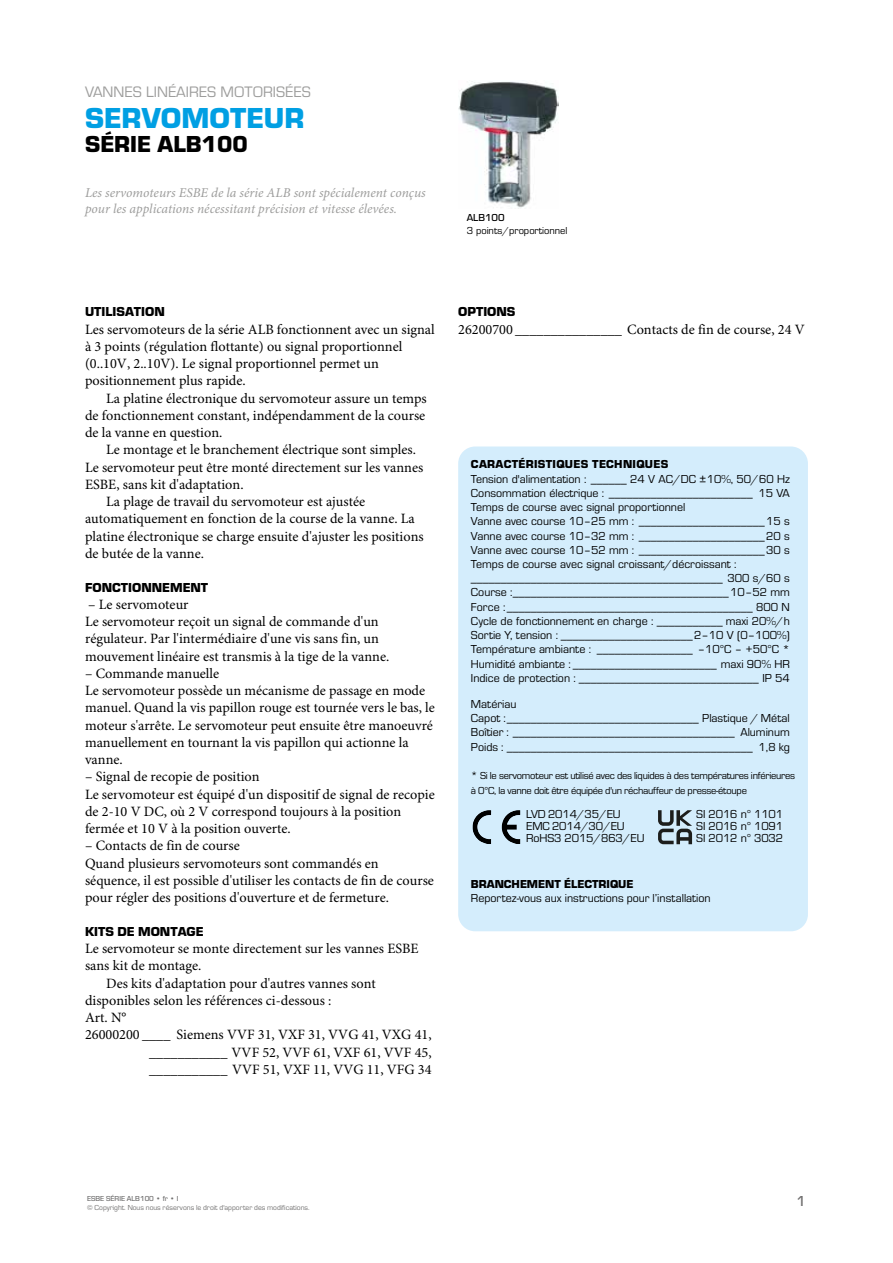
<style>
.page{position:relative;width:893px;height:1263px;background:#fff}
.page>*{position:absolute;margin:0;border:0;box-sizing:border-box;transform-origin:0 0}
.t1{font:700 30px "ESBE Eurostile";color:#009fe3}
.t2{font:700 24px "ESBE Eurostile";color:#000}
.t3{font:15.75px "ESBE Eurostile";color:#9d9d9c}
.t4{font:500 15px "ESBE Eurostile";color:#706f6f}
.t5{font:14.25px/17.2px "Minion Pro";color:#000}
.t6{font:italic 13.5px/16.5px "Minion Pro";color:#9d9d9c}
.t7{font:700 13.5px "ESBE Eurostile";color:#000}
.t8{font:12px/14.2px "ESBE Eurostile";color:#000}
.t9{font:700 12px "ESBE Eurostile";letter-spacing:.02em;color:#000}
.t10{font:700 12px "ESBE Eurostile";color:#000}
.t11{font:10.5px/14.2px "ESBE Eurostile";letter-spacing:-.025em;color:#000}
.t12{font:10.5px "ESBE Eurostile";color:#000}
.t13{font:500 10.5px "ESBE Eurostile";color:#000}
.t14{font:7.5px "ESBE Eurostile";color:#706f6f}
.t15{font:500 7.5px "ESBE Eurostile";color:#706f6f}
.s1{font-size:11.25px}
</style>
<div class="page">
<img style="left:458px;top:81px;width:100px;height:127px">
<div style="left:458px;top:446px;width:350px;height:485px;background:#d4edfc;border-radius:17px"></div>
<svg style="left:472px;top:810px;width:19px;height:34px"></svg>
<svg style="left:502px;top:810px;width:18px;height:34px"></svg>
<svg style="left:658px;top:810px;width:34px;height:34px"></svg>
<p class="t3" style="left:85px;top:83px;width:227px">VANNES LINÉAIRES MOTORISÉES</p>
<h1 class="t1" style="left:85px;top:102px;width:221px">SERVOMOTEUR</h1>
<h2 class="t2" style="left:85px;top:131px;width:164px">SÉRIE ALB100</h2>
<p class="t6" style="left:85px;top:185px;width:342px">Les servomoteurs ESBE de la série ALB sont spécialement conçus pour les applications nécessitant précision et vitesse élevées.</p>
<p class="t13" style="left:467px;top:211px;width:39px">ALB100</p>
<p class="t12" style="left:467px;top:225px;width:102px">3 points/proportionnel</p>
<p class="t7" style="left:85px;top:304px;width:81px">UTILISATION</p>
<p class="t5" style="left:85px;top:321px;width:351px">Les servomoteurs de la série ALB fonctionnent avec un signal à 3 points (régulation flottante) ou signal proportionnel (0..10V, 2..10V). Le signal proportionnel permet un positionnement plus rapide.</p>
<p class="t5" style="left:85px;top:390px;width:343px;text-align:justify;text-indent:21px">La platine électronique du servomoteur assure un temps de fonctionnement constant, indépendamment de la course de la vanne en question.</p>
<p class="t5" style="left:106px;top:442px;width:311px">Le montage et le branchement électrique sont simples.</p>
<p class="t5" style="left:85px;top:459px;width:340px">Le servomoteur peut être monté directement sur les vannes</p>
<p class="t5" style="left:85px;top:476px;width:160px">ESBE, sans kit d'adaptation.</p>
<p class="t5" style="left:106px;top:493px;width:260px">La plage de travail du servomoteur est ajustée</p>
<p class="t5" style="left:85px;top:511px;width:331px">automatiquement en fonction de la course de la vanne. La</p>
<p class="t5" style="left:85px;top:528px;width:340px">platine électronique se charge ensuite d'ajuster les positions</p>
<p class="t5" style="left:85px;top:545px;width:120px">de butée de la vanne.</p>
<p class="t7" style="left:85px;top:580px;width:125px">FONCTIONNEMENT</p>
<p class="t5" style="left:85px;top:596px;width:306px">– Le servomoteur<br>Le servomoteur reçoit un signal de commande d'un régulateur. Par l'intermédiaire d'une vis sans fin, un mouvement linéaire est transmis à la tige de la vanne.</p>
<p class="t5" style="left:85px;top:665px;width:351px">– Commande manuelle<br>Le servomoteur possède un mécanisme de passage en mode manuel. Quand la vis papillon rouge est tournée vers le bas, le moteur s'arrête. Le servomoteur peut ensuite être manoeuvré manuellement en tournant la vis papillon qui actionne la vanne.</p>
<p class="t5" style="left:85px;top:769px;width:351px">– Signal de recopie de position<br>Le servomoteur est équipé d'un dispositif de signal de recopie de 2-10 V DC, où 2 V correspond toujours à la position fermée et 10 V à la position ouverte.</p>
<p class="t5" style="left:85px;top:838px;width:350px">– Contacts de fin de course<br>Quand plusieurs servomoteurs sont commandés en séquence, il est possible d'utiliser les contacts de fin de course pour régler des positions d'ouverture et de fermeture.</p>
<p class="t7" style="left:85px;top:924px;width:120px">KITS DE MONTAGE</p>
<p class="t5" style="left:85px;top:940px;width:335px">Le servomoteur se monte directement sur les vannes ESBE</p>
<p class="t5" style="left:85px;top:958px;width:118px">sans kit de montage.</p>
<p class="t5" style="left:106px;top:975px;width:271px">Des kits d'adaptation pour d'autres vannes sont</p>
<p class="t5" style="left:85px;top:992px;width:248px">disponibles selon les références ci-dessous :</p>
<p class="t5" style="left:85px;top:1009px;width:43px">Art. N°</p>
<p class="t5" style="left:85px;top:1027px;width:348px">26000200 ____ Siemens VVF 31, VXF 31, VVG 41, VXG 41,</p>
<p class="t5" style="left:149px;top:1044px;width:284px">___________ VVF 52, VVF 61, VXF 61, VVF 45,</p>
<p class="t5" style="left:149px;top:1061px;width:284px">___________ VVF 51, VXF 11, VVG 11, VFG 34</p>
<p class="t7" style="left:458px;top:304px;width:59px">OPTIONS</p>
<p class="t5" style="left:458px;top:321px;width:348px">26200700 _______________ Contacts de fin de course, 24 V</p>
<p class="t9" style="left:471px;top:458px;width:199px">CARACTÉRISTIQUES TECHNIQUES</p>
<p class="t8" style="left:471px;top:472px;width:320px">Tension d'alimentation : ______ 24 V AC/DC ±10%, 50/60 Hz Consommation électrique : ________________________ 15 VA Temps de course avec signal proportionnel<br>Vanne avec course 10–25 mm : _____________________15 s Vanne avec course 10–32 mm : _____________________20 s Vanne avec course 10–52 mm : _____________________30 s Temps de course avec signal croissant/décroissant : __________________________________________ 300 s/60 s Course :____________________________________10–52 mm Force : _________________________________________ 800 N Cycle de fonctionnement en charge : ___________ maxi 20%/h Sortie Y, tension : ______________________2–10 V (0–100%)<br>Température ambiante : ________________ –10°C – +50°C * Humidité ambiante : ________________________ maxi 90% HR Indice de protection : ______________________________ IP 54</p>
<p class="t8" style="left:471px;top:697px;width:320px">Matériau<br>Capot :________________________________ Plastique / Métal Boîtier : _____________________________________ Aluminum Poids : _________________________________________ 1,8 kg</p>
<p class="t11" style="left:471px;top:769px;width:326px"><span class="s1">*</span> Si le servomoteur est utilisé avec des liquides à des températures inférieures à 0°C, la vanne doit être équipée d'un réchauffeur de presse-étoupe</p>
<p class="t8" style="left:526px;top:807px;width:96px">LVD 2014/35/EU</p>
<p class="t8" style="left:696px;top:807px;width:88px">SI 2016 n° 1101</p>
<p class="t8" style="left:526px;top:819px;width:100px">EMC 2014/30/EU</p>
<p class="t8" style="left:696px;top:819px;width:88px">SI 2016 n° 1091</p>
<p class="t8" style="left:526px;top:831px;width:120px">RoHS3 2015/863/EU</p>
<p class="t8" style="left:696px;top:831px;width:88px">SI 2012 n° 3032</p>
<p class="t10" style="left:471px;top:877px;width:164px">BRANCHEMENT ÉLECTRIQUE</p>
<p class="t8" style="left:471px;top:891px;width:241px">Reportez-vous aux instructions pour l’installation</p>
<p class="t15" style="left:87px;top:1194px;width:93px">ESBE SÉRIE ALB100 • fr • I</p>
<p class="t14" style="left:87px;top:1203px;width:224px">© Copyright. Nous nous réservons le droit d'apporter des modifications.</p>
<p class="t4" style="left:796px;top:1193px;width:11px">1</p>
</div>
